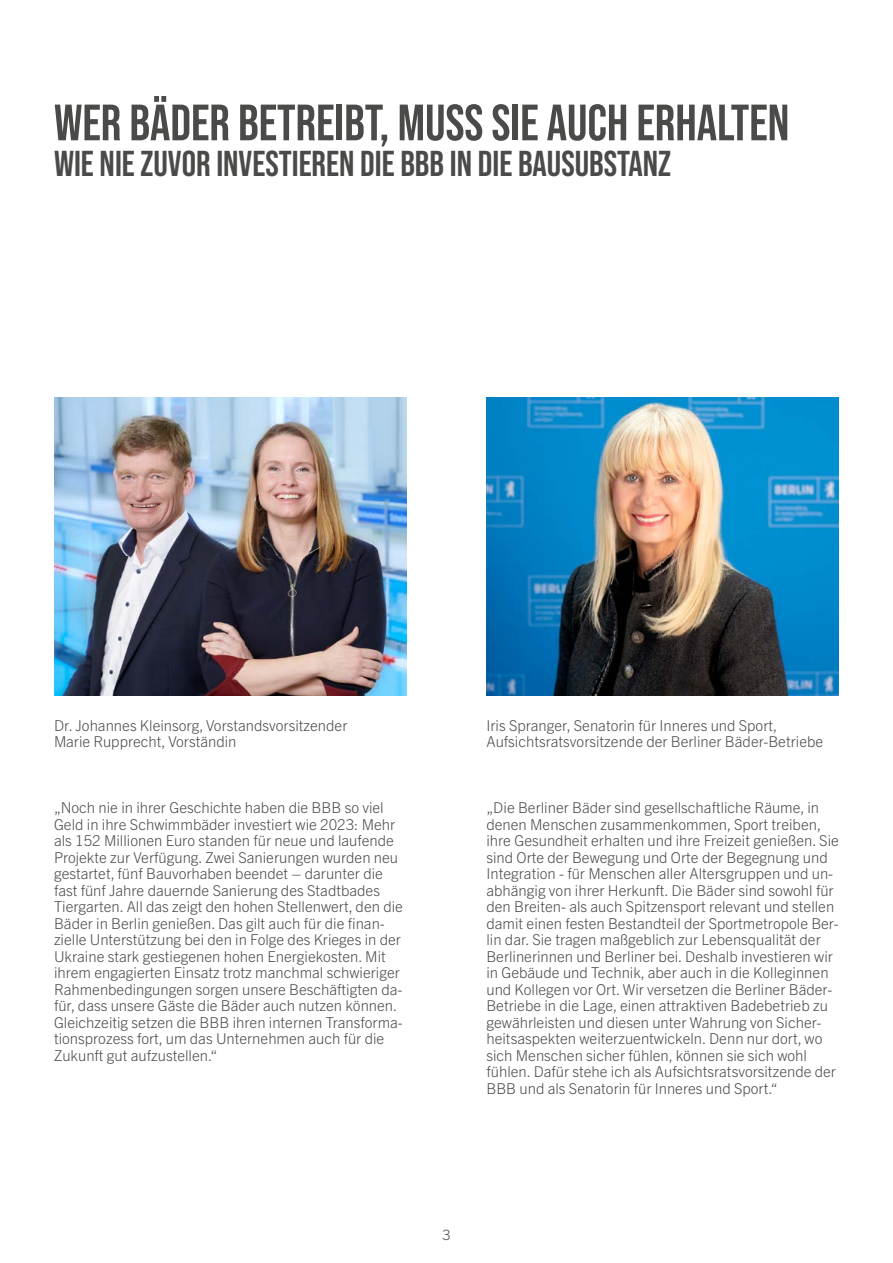
<style>
.page{position:relative;width:893px;height:1263px;background:#fff}
.page>*{position:absolute;margin:0;border:0;box-sizing:border-box;transform-origin:0 0}
.t1{font:700 51px "Bebas Neue Pro";color:#4a4a49}
.t2{font:700 36px "Bebas Neue Pro";color:#4a4a49}
.t3{font:300 15px/16.5px "Trade Gothic Next LT Pro";color:#4a4a49}
.t4{font:300 14.25px "Trade Gothic Next LT Pro";color:#4a4a49}
</style>
<div class="page">
<img style="left:54px;top:398px;width:352px;height:298px">
<img style="left:487px;top:398px;width:352px;height:298px">
<h1 class="t1" style="left:54px;top:93px;width:737px">WER BÄDER BETREIBT, MUSS SIE AUCH ERHALTEN</h1>
<h2 class="t2" style="left:54px;top:142px;width:619px">WIE NIE ZUVOR INVESTIEREN DIE BBB IN DIE BAUSUBSTANZ</h2>
<p class="t3" style="left:54px;top:716px;width:295px">Dr. Johannes Kleinsorg, Vorstandsvorsitzender<br>Marie Rupprecht, Vorständin</p>
<p class="t3" style="left:486px;top:716px;width:338px">Iris Spranger, Senatorin für Inneres und Sport,<br>Aufsichtsratsvorsitzende der Berliner Bäder-Betriebe</p>
<p class="t3" style="left:54px;top:798px;width:350px">„Noch nie in ihrer Geschichte haben die BBB so viel Geld in ihre Schwimmbäder investiert wie 2023: Mehr als 152 Millionen Euro standen für neue und laufende Projekte zur Verfügung. Zwei Sanierungen wurden neu gestartet, fünf Bauvorhaben beendet – darunter die fast fünf Jahre dauernde Sanierung des Stadtbades Tiergarten. All das zeigt den hohen Stellenwert, den die Bäder in Berlin genießen. Das gilt auch für die finan&shy;zielle Unterstützung bei den in Folge des Krieges in der Ukraine stark gestiegenen hohen Energiekosten. Mit ihrem engagierten Einsatz trotz manchmal schwieriger Rahmenbedingungen sorgen unsere Beschäftigten da&shy;für, dass unsere Gäste die Bäder auch nutzen können.<br>Gleichzeitig setzen die BBB ihren internen Transforma&shy;tionsprozess fort, um das Unternehmen auch für die Zukunft gut aufzustellen.“</p>
<p class="t3" style="left:486px;top:798px;width:354px">„Die Berliner Bäder sind gesellschaftliche Räume, in denen Menschen zusammenkommen, Sport treiben, ihre Gesundheit erhalten und ihre Freizeit genießen. Sie sind Orte der Bewegung und Orte der Begegnung und Integration - für Menschen aller Altersgruppen und un&shy;abhängig von ihrer Herkunft. Die Bäder sind sowohl für den Breiten- als auch Spitzensport relevant und stellen damit einen festen Bestandteil der Sportmetropole Ber&shy;lin dar. Sie tragen maßgeblich zur Lebensqualität der Berlinerinnen und Berliner bei. Deshalb investieren wir in Gebäude und Technik, aber auch in die Kolleginnen und Kollegen vor Ort. Wir versetzen die Berliner Bäder-Betriebe in die Lage, einen attraktiven Badebetrieb zu gewährleisten und diesen unter Wahrung von Sicher&shy;heitsaspekten weiterzuentwickeln. Denn nur dort, wo sich Menschen sicher fühlen, können sie sich wohl fühlen. Dafür stehe ich als Aufsichtsratsvorsitzende der BBB und als Senatorin für Inneres und Sport.“</p>
<p class="t4" style="left:442px;top:1225px;width:10px">3</p>
</div>
